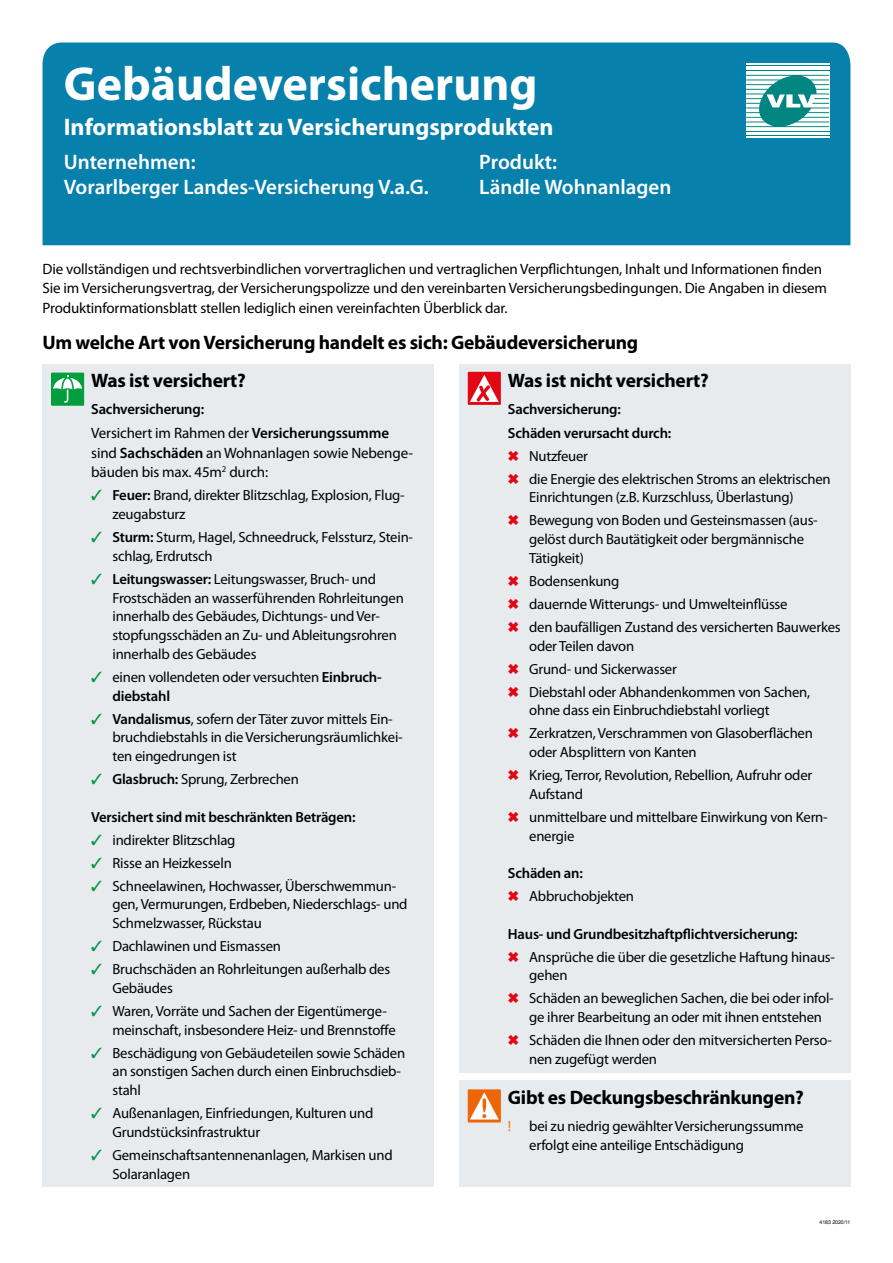
<style>
.page{position:relative;width:893px;height:1263px;background:#fff}
.page>*{position:absolute;margin:0;border:0;box-sizing:border-box;transform-origin:0 0}
.t1{font:700 48px "Myriad Pro";color:#fff}
.t2{font:700 24px "Myriad Pro";color:#fff}
.t3{font:600 21px "Myriad Pro";color:#fff}
.t4{font:700 19.5px "Myriad Pro";letter-spacing:-.015em;color:#000}
.t5{font:15px/19.5px "Myriad Pro";letter-spacing:-.01em;color:#000}
.t6{font:14.7px/18.8px "Myriad Pro";letter-spacing:-.015em;color:#000}
.t7{font:600 14.7px "Myriad Pro";letter-spacing:-.015em;color:#000}
.t8{font:5.25px "Helvetica";letter-spacing:-.015em;color:#000}
.s1{font-weight:600}
.s2{color:#009641}
.s3{color:#e30613}
.s4{color:#ee7601}
</style>
<div class="page">
<div style="left:43px;top:364px;width:391px;height:823px;background:#e8ebee"></div>
<div style="left:459px;top:364px;width:391px;height:708px;background:#e8ebee"></div>
<div style="left:468px;top:372px;width:33px;height:33px;background:#e30613"></div>
<svg style="left:470px;top:375px;width:29px;height:27px"></svg>
<div style="left:51px;top:373px;width:33px;height:33px;background:#009e3d"></div>
<svg style="left:53px;top:376px;width:29px;height:27px"></svg>
<div style="left:43px;top:43px;width:807px;height:202px;background:#0780ac"></div>
<div style="left:746px;top:64px;width:83px;height:74px;background:#fff"></div>
<hr style="left:746px;top:65px;width:83px;height:1px;background:#008581">
<hr style="left:746px;top:70px;width:83px;height:1px;background:#008581">
<hr style="left:746px;top:131px;width:83px;height:1px;background:#008581">
<hr style="left:746px;top:135px;width:83px;height:1px;background:#008581">
<svg style="left:746px;top:75px;width:83px;height:52px"></svg>
<div style="left:459px;top:1081px;width:391px;height:106px;background:#e8ebee"></div>
<svg style="left:468px;top:1089px;width:33px;height:33px"></svg>
<svg style="left:470px;top:1092px;width:29px;height:27px"></svg>
<h1 class="t1" style="left:64px;top:57px;width:475px">Gebäudeversicherung</h1>
<h2 class="t2" style="left:64px;top:113px;width:491px">Informationsblatt zu Versicherungsprodukten</h2>
<h3 class="t3" style="left:64px;top:150px;width:133px">Unternehmen:</h3>
<h3 class="t3" style="left:479px;top:150px;width:79px">Produkt:</h3>
<h3 class="t3" style="left:64px;top:175px;width:367px">Vorarlberger Landes-Versicherung V.a.G.</h3>
<h3 class="t3" style="left:479px;top:175px;width:194px">Ländle Wohnanlagen</h3>
<p class="t5" style="left:43px;top:259px;width:786px">Die vollständigen und rechtsverbindlichen vorvertraglichen und vertraglichen Verpflichtungen, Inhalt und Informationen finden<br>Sie im Versicherungsvertrag, der Versicherungspolizze und den vereinbarten Versicherungsbedingungen. Die Angaben in diesem<br>Produktinformationsblatt stellen lediglich einen vereinfachten Überblick dar.</p>
<h3 class="t4" style="left:43px;top:331px;width:597px">Um welche Art von Versicherung handelt es sich: Gebäudeversicherung</h3>
<h3 class="t4" style="left:91px;top:370px;width:156px">Was ist versichert?</h3>
<p class="t7" style="left:91px;top:401px;width:114px">Sachversicherung:</p>
<p class="t5" style="left:91px;top:424px;width:323px">Versichert im Rahmen der <span class="s1">Versicherungssumme </span>sind <span class="s1">Sachschäden</span> an Wohnanlagen sowie Nebenge&shy;bäuden bis max. 45m<sup>2</sup> durch:</p>
<p class="t6" style="left:112px;top:486px;width:294px;text-indent:-21px"><span class="s2">✓</span> <span class="s1">Feuer:</span> Brand, direkter Blitzschlag, Explosion, Flug&shy;zeugabsturz</p>
<p class="t6" style="left:112px;top:528px;width:302px;text-indent:-21px"><span class="s2">✓</span> <span class="s1">Sturm:</span> Sturm, Hagel, Schneedruck, Felssturz, Stein&shy;schlag, Erdrutsch</p>
<p class="t6" style="left:112px;top:570px;width:293px;text-indent:-21px"><span class="s2">✓</span> <span class="s1">Leitungswasser:</span> Leitungswasser, Bruch- und Frostschäden an wasserführenden Rohrleitungen innerhalb des Gebäudes, Dichtungs- und Ver&shy;stopfungsschäden an Zu- und Ableitungsrohren innerhalb des Gebäudes</p>
<p class="t6" style="left:112px;top:668px;width:271px;text-indent:-21px"><span class="s2">✓</span> einen vollendeten oder versuchten <span class="s1">Einbruch&shy;diebstahl</span></p>
<p class="t6" style="left:112px;top:709px;width:292px;text-indent:-21px"><span class="s2">✓</span> <span class="s1">Vandalismus</span>, sofern der Täter zuvor mittels Ein&shy;bruchdiebstahls in die Versicherungsräumlichkei&shy;ten eingedrungen ist</p>
<p class="t6" style="left:91px;top:770px;width:209px"><span class="s2">✓</span> <span class="s1">Glasbruch:</span> Sprung, Zerbrechen</p>
<p class="t7" style="left:91px;top:808px;width:266px">Versichert sind mit beschränkten Beträgen:</p>
<p class="t6" style="left:91px;top:830px;width:146px"><span class="s2">✓</span> indirekter Blitzschlag</p>
<p class="t6" style="left:91px;top:853px;width:142px"><span class="s2">✓</span> Risse an Heizkesseln</p>
<p class="t6" style="left:112px;top:876px;width:297px;text-indent:-21px"><span class="s2">✓</span> Schneelawinen, Hochwasser, Überschwemmun&shy;gen, Vermurungen, Erdbeben, Niederschlags- und<br>Schmelzwasser, Rückstau</p>
<p class="t6" style="left:91px;top:937px;width:191px"><span class="s2">✓</span> Dachlawinen und Eismassen</p>
<p class="t6" style="left:112px;top:960px;width:279px;text-indent:-21px"><span class="s2">✓</span> Bruchschäden an Rohrleitungen außerhalb des<br>Gebäudes</p>
<p class="t6" style="left:112px;top:1002px;width:285px;text-indent:-21px"><span class="s2">✓</span> Waren, Vorräte und Sachen der Eigentümerge&shy;meinschaft, insbesondere Heiz- und Brennstoffe</p>
<p class="t6" style="left:112px;top:1043px;width:294px;text-indent:-21px"><span class="s2">✓</span> Beschädigung von Gebäudeteilen sowie Schäden an sonstigen Sachen durch einen Einbruchsdieb&shy;stahl</p>
<p class="t6" style="left:112px;top:1104px;width:262px;text-indent:-21px"><span class="s2">✓</span> Außenanlagen, Einfriedungen, Kulturen und<br>Grundstücksinfrastruktur</p>
<p class="t6" style="left:112px;top:1146px;width:282px;text-indent:-21px"><span class="s2">✓</span> Gemeinschaftsantennenanlagen, Markisen und<br>Solaranlagen</p>
<h3 class="t4" style="left:508px;top:370px;width:202px">Was ist nicht versichert?</h3>
<p class="t6" style="left:508px;top:398px;width:324px;line-height:23px"><span class="s1">Sachversicherung:<br>Schäden verursacht durch:<br></span><span class="s3">✖</span> Nutzfeuer<br><span class="s3">✖</span> die Energie des elektrischen Stroms an elektrischen</p>
<p class="t6" style="left:508px;top:486px;width:311px;line-height:23px;text-align:center">Einrichtungen (z.B. Kurzschluss, Überlastung)<br><span class="s3">✖</span> Bewegung von Boden und Gesteinsmassen (aus-</p>
<p class="t6" style="left:529px;top:530px;width:276px">gelöst durch Bautätigkeit oder bergmännische<br>Tätigkeit)</p>
<p class="t6" style="left:508px;top:570px;width:334px;line-height:23px"><span class="s3">✖</span> Bodensenkung<br><span class="s3">✖</span> dauernde Witterungs- und Umwelteinflüsse<br><span class="s3">✖</span> den baufälligen Zustand des versicherten Bauwerkes</p>
<p class="t6" style="left:508px;top:634px;width:304px;line-height:23px;text-indent:21px">oder Teilen davon<br><span class="s3">✖</span> Grund- und Sickerwasser<br><span class="s3">✖</span> Diebstahl oder Abhandenkommen von Sachen,</p>
<p class="t6" style="left:508px;top:699px;width:306px;line-height:23px;text-indent:21px">ohne dass ein Einbruchdiebstahl vorliegt<br><span class="s3">✖</span> Zerkratzen, Verschrammen von Glasoberflächen</p>
<p class="t6" style="left:508px;top:741px;width:306px;line-height:23px;text-indent:21px">oder Absplittern von Kanten<br><span class="s3">✖</span> Krieg, Terror, Revolution, Rebellion, Aufruhr oder</p>
<p class="t6" style="left:508px;top:783px;width:321px;line-height:23px;text-indent:21px">Aufstand<br><span class="s3">✖</span> unmittelbare und mittelbare Einwirkung von Kern-</p>
<p class="t6" style="left:529px;top:826px;width:47px">energie</p>
<p class="t6" style="left:508px;top:862px;width:128px;line-height:23px"><span class="s1">Schäden an:<br></span><span class="s3">✖</span> Abbruchobjekten</p>
<p class="t6" style="left:508px;top:922px;width:329px;line-height:23px"><span class="s1">Haus- und Grundbesitzhaftpflichtversicherung:<br></span><span class="s3">✖</span> Ansprüche die über die gesetzliche Haftung hinaus-</p>
<p class="t6" style="left:508px;top:964px;width:327px;line-height:23px;text-indent:21px">gehen<br><span class="s3">✖</span> Schäden an beweglichen Sachen, die bei oder infol-</p>
<p class="t6" style="left:508px;top:1006px;width:326px;line-height:23px;text-indent:21px">ge ihrer Bearbeitung an oder mit ihnen entstehen <span class="s3">✖</span> Schäden die Ihnen oder den mitversicherten Perso-</p>
<p class="t6" style="left:529px;top:1050px;width:129px">nen zugefügt werden</p>
<h3 class="t4" style="left:508px;top:1086px;width:297px">Gibt es Deckungsbeschränkungen?</h3>
<p class="t6" style="left:529px;top:1117px;width:276px;text-indent:-21px"><span class="s4">!</span> bei zu niedrig gewählter Versicherungssumme erfolgt eine anteilige Entschädigung</p>
<p class="t8" style="left:820px;top:1219px;width:32px">4183 2020/11</p>
</div>
